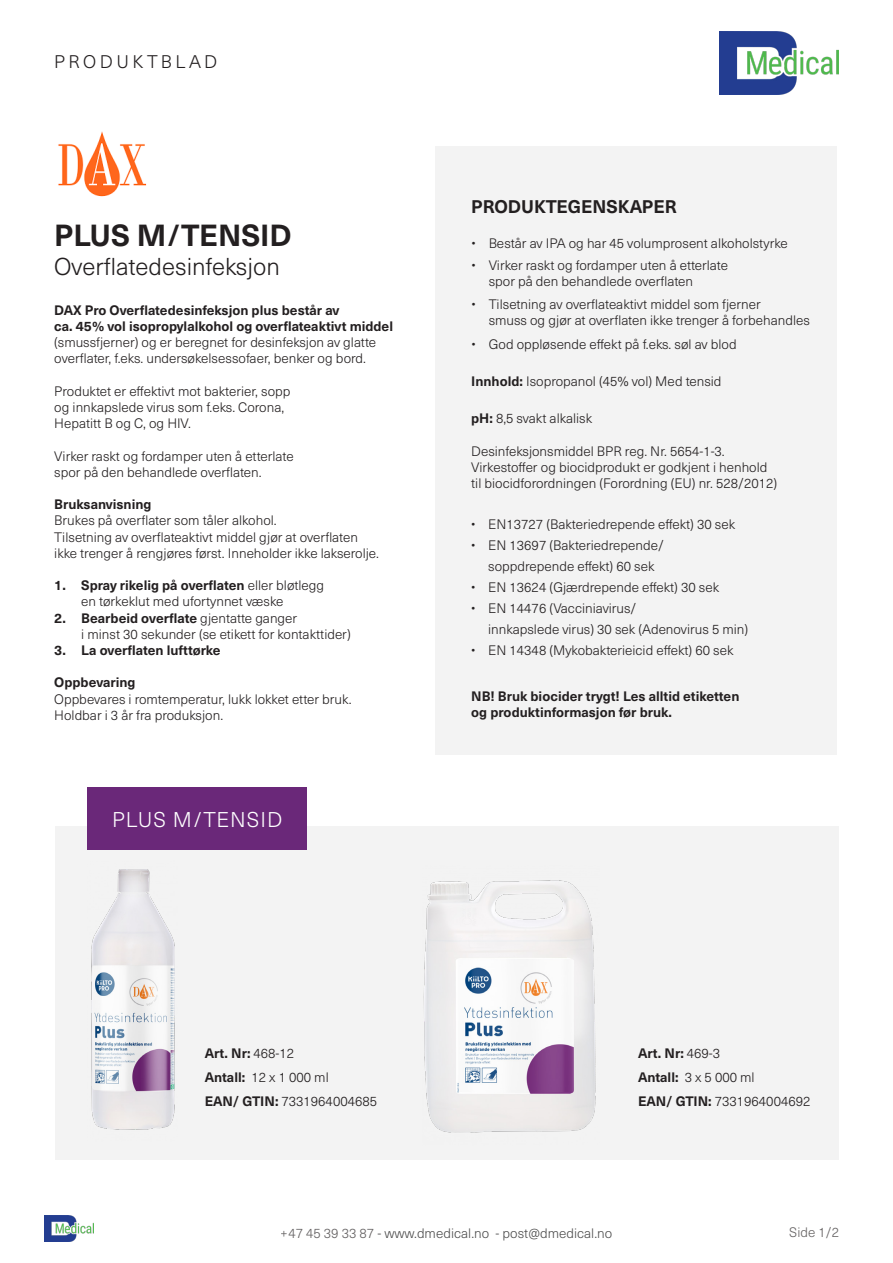
<style>
.page{position:relative;width:893px;height:1263px;background:#fff}
.page>*{position:absolute;margin:0;border:0;box-sizing:border-box;transform-origin:0 0}
.Overskrift_1{font:700 30px "Neue Haas Unica W1 G";color:#231f20}
.Overskrift_1-2{font:300 24px "Neue Haas Unica W1 G";color:#231f20}
.t1{font:300 21px "Neue Haas Unica W1 G";letter-spacing:.05em;color:#fff}
.Underoverskrift_2{font:700 18px "Neue Haas Unica W1 G";color:#231f20}
.t2{font:300 18px "Neue Haas Unica W1 G";letter-spacing:.2em;color:#231f20}
.t3{font:300 13.5px/16.2px "Neue Haas Unica W1 G";color:#231f20}
.t4{font:700 13.5px/16.2px "Neue Haas Unica W1 G";color:#231f20}
.t5{font:300 13.5px "Neue Haas Unica W1 G";color:#000}
.s1{font-weight:700}
.s2{font-weight:300}
.s3{color:#231f20}
</style>
<div class="page">
<div style="left:56px;top:826px;width:783px;height:334px;background:#f3f3f3"></div>
<div style="left:435px;top:147px;width:402px;height:608px;background:#f3f3f3"></div>
<img style="left:45px;top:1216px;width:49px;height:25px">
<img style="left:719px;top:32px;width:120px;height:62px">
<img style="left:58px;top:131px;width:89px;height:66px">
<img style="left:423px;top:880px;width:173px;height:253px">
<div style="left:88px;top:787px;width:219px;height:63px;background:#6a2879"></div>
<img style="left:91px;top:869px;width:84px;height:261px">
<h3 class="t2" style="left:54px;top:48px;width:165px">PRODUKTBLAD</h3>
<p class="Overskrift_1" style="left:54px;top:213px;width:239px">PLUS M/TENSID</p>
<p class="Overskrift_1-2" style="left:54px;top:249px;width:227px">Overflatedesinfeksjon</p>
<p class="t3" style="left:54px;top:301px;width:340px"><span class="s1">DAX Pro Overflatedesinfeksjon plus består av<br>ca. 45% vol isopropylalkohol og overflateaktivt middel </span>(smussfjerner) og er beregnet for desinfeksjon av glatte overflater, f.eks. undersøkelsessofaer, benker og bord.</p>
<p class="t3" style="left:54px;top:382px;width:238px">Produktet er effektivt mot bakterier, sopp og innkapslede virus som f.eks. Corona,<br>Hepatitt B og C, og HIV.</p>
<p class="t3" style="left:54px;top:447px;width:241px">Virker raskt og fordamper uten å etterlate spor på den behandlede overflaten.</p>
<p class="t4" style="left:54px;top:495px;width:99px">Bruksanvisning</p>
<p class="t3" style="left:54px;top:512px;width:326px">Brukes på overflater som tåler alkohol.<br>Tilsetning av overflateaktivt middel gjør at overflaten ikke trenger å rengjøres først. Inneholder ikke lakserolje.</p>
<p class="t3" style="left:81px;top:577px;width:244px;text-indent:-27px"><span class="s1">1. Spray rikelig på overflaten</span> eller bløtlegg en tørkeklut med ufortynnet væske</p>
<p class="t3" style="left:81px;top:609px;width:271px;text-indent:-27px"><span class="s1">2. Bearbeid overflate</span> gjentatte ganger<br>i minst 30 sekunder (se etikett for kontakttider)</p>
<p class="t4" style="left:54px;top:641px;width:168px">3. La overflaten lufttørke</p>
<p class="t4" style="left:54px;top:674px;width:83px">Oppbevaring</p>
<p class="t3" style="left:54px;top:690px;width:299px">Oppbevares i romtemperatur, lukk lokket etter bruk.</p>
<p class="t3" style="left:54px;top:706px;width:170px">Holdbar i 3 år fra produksjon.</p>
<p class="t1" style="left:112px;top:804px;width:172px">PLUS M/TENSID</p>
<p class="Underoverskrift_2" style="left:471px;top:193px;width:207px">PRODUKTEGENSKAPER</p>
<p class="t3" style="left:472px;top:234px;width:318px">• Består av IPA og har 45 volumprosent alkoholstyrke</p>
<p class="t3" style="left:489px;top:256px;width:241px;text-indent:-17px">• Virker raskt og fordamper uten å etterlate spor på den behandlede overflaten</p>
<p class="t3" style="left:489px;top:296px;width:323px;text-indent:-17px">• Tilsetning av overflateaktivt middel som fjerner<br>smuss og gjør at overflaten ikke trenger å forbehandles</p>
<p class="t3" style="left:472px;top:335px;width:267px">• God oppløsende effekt på f.eks. søl av blod</p>
<p class="t3" style="left:471px;top:373px;width:252px"><span class="s1">Innhold:</span> Isopropanol (45% vol) Med tensid</p>
<p class="t3" style="left:471px;top:410px;width:123px"><span class="s1">pH:</span> 8,5 svakt alkalisk</p>
<p class="t3" style="left:471px;top:442px;width:255px">Desinfeksjonsmiddel BPR reg. Nr. 5654-1-3.</p>
<p class="t3" style="left:471px;top:458px;width:307px">Virkestoffer og biocidprodukt er godkjent i henhold til biocidforordningen (Forordning (EU) nr. 528/2012)</p>
<p class="t3" style="left:471px;top:515px;width:265px">• EN13727 (Bakteriedrepende effekt) 30 sek</p>
<p class="t3" style="left:471px;top:534px;width:194px;line-height:21px;text-align:center">• EN 13697 (Bakteriedrepende/ soppdrepende effekt) 60 sek</p>
<p class="t3" style="left:471px;top:578px;width:249px">• EN 13624 (Gjærdrepende effekt) 30 sek</p>
<p class="t3" style="left:488px;top:597px;width:261px;line-height:21px;text-indent:-17px">• EN 14476 (Vacciniavirus/<br>innkapslede virus) 30 sek (Adenovirus 5 min)</p>
<p class="t3" style="left:471px;top:641px;width:264px">• EN 14348 (Mykobakterieicid effekt) 60 sek</p>
<p class="t4" style="left:471px;top:687px;width:270px">NB! Bruk biocider trygt! Les alltid etiketten og produktinformasjon før bruk.</p>
<p class="t4" style="left:205px;top:1044px;width:91px">Art. Nr: <span class="s2">468-12</span></p>
<p class="t3" style="left:205px;top:1069px;width:126px"><span class="s1">Antall:</span> 12 x 1 000 ml</p>
<p class="t3" style="left:205px;top:1093px;width:174px"><span class="s1">EAN/ GTIN:</span> 7331964004685</p>
<p class="t4" style="left:638px;top:1044px;width:84px">Art. Nr: <span class="s2">469-3</span></p>
<p class="t3" style="left:638px;top:1069px;width:118px"><span class="s1">Antall:</span> 3 x 5 000 ml</p>
<p class="t3" style="left:638px;top:1093px;width:174px"><span class="s1">EAN/ GTIN:</span> 7331964004692</p>
<p class="t5" style="left:281px;top:1223px;width:333px"><span class="s3">+47 45 39 33 87</span> - www.dmedical.no - post@dmedical.no</p>
<p class="t3" style="left:789px;top:1223px;width:51px">Side 1/2</p>
</div>
